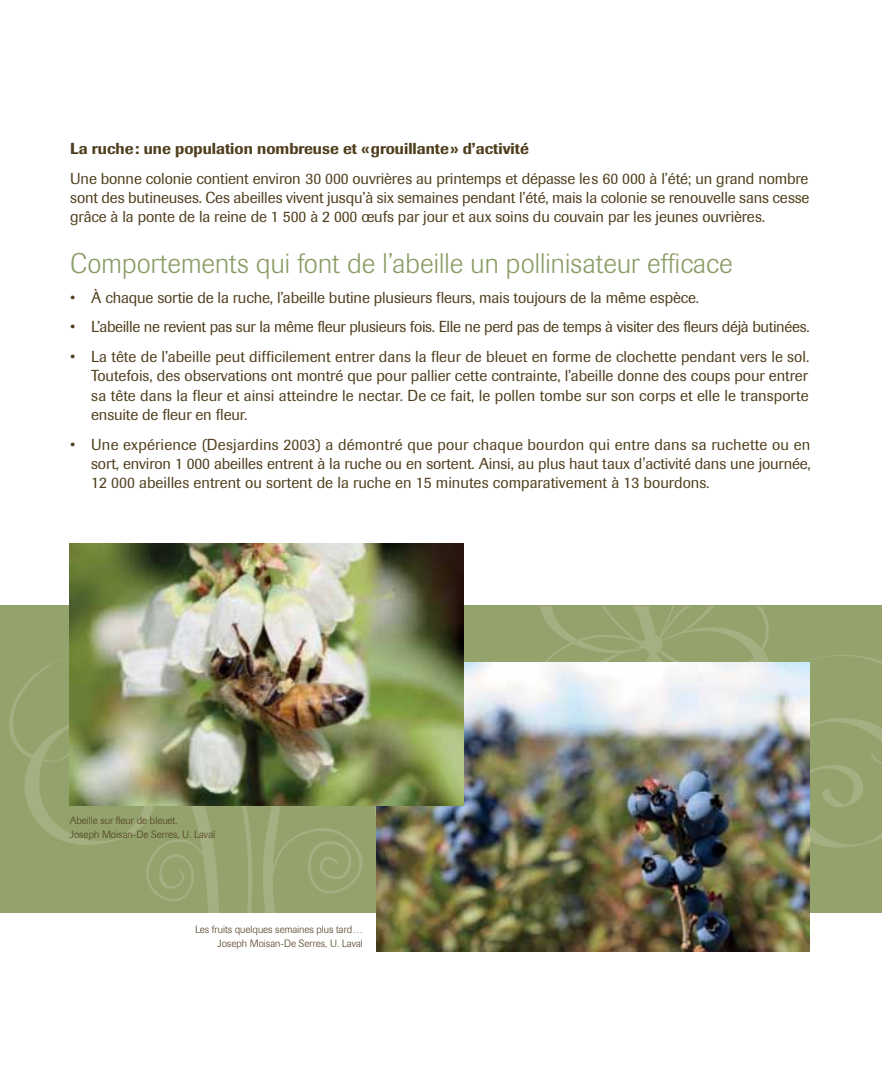
<style>
.page{position:relative;width:882px;height:1071px;background:#fff}
.page>*{position:absolute;margin:0;border:0;box-sizing:border-box;transform-origin:0 0}
.t1{font:300 28px "Imago";letter-spacing:.005em;color:#8a9c65}
.t2{font:15.75px/19.2px "Imago";letter-spacing:-.01em;color:#503f1e;text-align:justify}
.t3{font:500 15.75px "Imago";color:#503f1e}
.t4{font:300 10.5px/14px "Imago";color:#503f1e}
</style>
<div class="page">
<svg style="left:0;top:634px;width:131px;height:279px;background:#95a36c"></svg>
<svg style="left:131px;top:606px;width:751px;height:307px;background:#96a46e"></svg>
<img style="left:376px;top:663px;width:433px;height:289px">
<img style="left:69px;top:544px;width:394px;height:262px">
<p class="t3" style="left:70px;top:139px;width:460px">La ruche: une population nombreuse et «grouillante» d’activité</p>
<p class="t2" style="left:70px;top:169px;width:741px">Une bonne colonie contient environ 30 000 ouvrières au printemps et dépasse les 60 000 à l’été; un grand nombre sont des butineuses. Ces abeilles vivent jusqu’à six semaines pendant l’été, mais la colonie se renouvelle sans cesse grâce à la ponte de la reine de 1 500 à 2 000 œufs par jour et aux soins du couvain par les jeunes ouvrières.</p>
<h1 class="t1" style="left:70px;top:248px;width:664px">Comportements qui font de l’abeille un pollinisateur efficace</h1>
<p class="t2" style="left:70px;top:288px;width:630px">• À chaque sortie de la ruche, l’abeille butine plusieurs fleurs, mais toujours de la même espèce.</p>
<p class="t2" style="left:70px;top:317px;width:741px">• L’abeille ne revient pas sur la même fleur plusieurs fois. Elle ne perd pas de temps à visiter des fleurs déjà butinées.</p>
<p class="t2" style="left:91px;top:347px;width:720px;text-indent:-21px">• La tête de l’abeille peut difficilement entrer dans la fleur de bleuet en forme de clochette pendant vers le sol.<br>Toutefois, des observations ont montré que pour pallier cette contrainte, l’abeille donne des coups pour entrer sa tête dans la fleur et ainsi atteindre le nectar. De ce fait, le pollen tombe sur son corps et elle le transporte ensuite de fleur en fleur.</p>
<p class="t2" style="left:91px;top:435px;width:721px;text-indent:-21px">• Une expérience (Desjardins 2003) a démontré que pour chaque bourdon qui entre dans sa ruchette ou en sort, environ 1 000 abeilles entrent à la ruche ou en sortent. Ainsi, au plus haut taux d'activité dans une journée, 12 000 abeilles entrent ou sortent de la ruche en 15 minutes comparativement à 13 bourdons.</p>
<p class="t4" style="left:70px;top:814px;width:147px">Abeille sur fleur de bleuet.<br>Joseph Moisan-De Serres, U. Laval</p>
<p class="t4" style="left:195px;top:922px;width:169px;text-align:right">Les fruits quelques semaines plus tard…<br>Joseph Moisan-De Serres, U. Laval</p>
</div>
